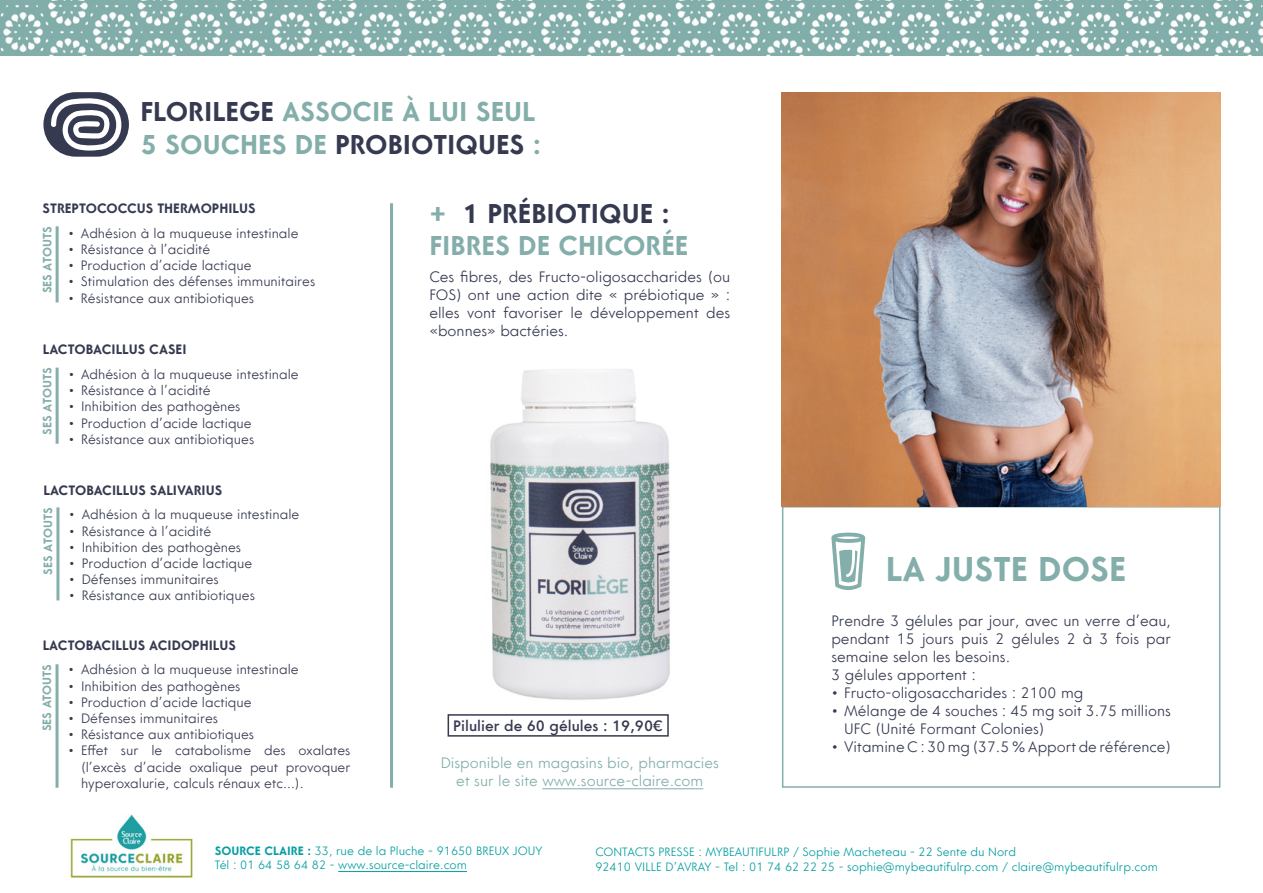
<style>
.page{position:relative;width:1263px;height:893px;background:#fff}
.page>*{position:absolute;margin:0;border:0;box-sizing:border-box;transform-origin:0 0}
.t1{font:700 34.05px "Core Sans G";color:#83aeaa}
.t2{font:700 27px/32.4px "Core Sans G";color:#83aeaa}
.t3{font:300 15px/18px "Core Sans G";color:#363a50}
.t4{font:300 15px/18px "Core Sans G";color:#83aeaa;text-align:center}
.t5{font:500 15px "Core Sans G";color:#363a50}
.t6{font:300 13.5px/16.2px "Core Sans G";color:#363a50;text-align:justify}
.t7{font:700 13.5px "Core Sans G";color:#363a50}
.t8{font:300 12px/14.4px "Core Sans G";color:#069ea1}
.t9{font:700 12px "Core Sans G";color:#83aeaa}
.s1{color:#363a50}
.s2{font-weight:700}
</style>
<div class="page">
<img style="left:0;top:0;width:1263px;height:55px">
<img style="left:490px;top:369px;width:180px;height:331px">
<hr style="left:56px;top:226px;width:3px;height:76px;background:#83aeaa">
<hr style="left:56px;top:368px;width:3px;height:76px;background:#83aeaa">
<hr style="left:56px;top:664px;width:3px;height:124px;background:#83aeaa">
<hr style="left:56px;top:507px;width:3px;height:93px;background:#83aeaa">
<hr style="left:390px;top:203px;width:3px;height:585px;background:#83aeaa">
<svg style="left:43px;top:92px;width:86px;height:65px"></svg>
<hr style="left:338px;top:871px;width:129px;height:1px;background:#069ea1">
<img style="left:70px;top:814px;width:123px;height:64px">
<div style="left:782px;top:506px;width:438px;height:282px;border:2px solid #83aeaa"></div>
<img style="left:782px;top:92px;width:438px;height:414px">
<svg style="left:831px;top:533px;width:34px;height:57px"></svg>
<hr style="left:542px;top:788px;width:161px;height:1px;background:#83aeaa">
<div style="left:448px;top:714px;width:221px;height:23px;border:2px solid #363a50"></div>
<h2 class="t2" style="left:140px;top:96px;width:402px"><span class="s1">FLORILEGE</span> ASSOCIE À LUI SEUL<br>5 SOUCHES DE <span class="s1">PROBIOTIQUES</span> :</h2>
<p class="t7" style="left:43px;top:200px;width:214px">STREPTOCOCCUS THERMOPHILUS</p>
<p class="t6" style="left:68px;top:225px;width:232px">• Adhésion à la muqueuse intestinale</p>
<p class="t6" style="left:68px;top:241px;width:144px">• Résistance à l’acidité</p>
<p class="t6" style="left:68px;top:258px;width:185px">• Production d’acide lactique</p>
<p class="t6" style="left:68px;top:274px;width:249px">• Stimulation des défenses immunitaires</p>
<p class="t6" style="left:68px;top:290px;width:187px">• Résistance aux antibiotiques</p>
<p class="t9" style="left:40px;top:293px;width:69px;rotate:-90deg">SES ATOUTS</p>
<p class="t7" style="left:43px;top:341px;width:145px">LACTOBACILLUS CASEI</p>
<p class="t6" style="left:68px;top:366px;width:232px">• Adhésion à la muqueuse intestinale</p>
<p class="t6" style="left:68px;top:383px;width:144px">• Résistance à l’acidité</p>
<p class="t6" style="left:68px;top:399px;width:174px">• Inhibition des pathogènes</p>
<p class="t6" style="left:68px;top:415px;width:185px">• Production d’acide lactique</p>
<p class="t6" style="left:68px;top:431px;width:187px">• Résistance aux antibiotiques</p>
<p class="t9" style="left:40px;top:435px;width:69px;rotate:-90deg">SES ATOUTS</p>
<p class="t7" style="left:43px;top:482px;width:180px">LACTOBACILLUS SALIVARIUS</p>
<p class="t6" style="left:69px;top:507px;width:232px">• Adhésion à la muqueuse intestinale</p>
<p class="t6" style="left:69px;top:523px;width:144px">• Résistance à l’acidité</p>
<p class="t6" style="left:69px;top:539px;width:174px">• Inhibition des pathogènes</p>
<p class="t6" style="left:69px;top:555px;width:185px">• Production d’acide lactique</p>
<p class="t6" style="left:69px;top:572px;width:151px">• Défenses immunitaires</p>
<p class="t6" style="left:69px;top:588px;width:187px">• Résistance aux antibiotiques</p>
<p class="t9" style="left:41px;top:574px;width:69px;rotate:-90deg">SES ATOUTS</p>
<p class="t7" style="left:43px;top:637px;width:195px">LACTOBACILLUS ACIDOPHILUS</p>
<p class="t6" style="left:68px;top:662px;width:232px">• Adhésion à la muqueuse intestinale</p>
<p class="t6" style="left:68px;top:678px;width:174px">• Inhibition des pathogènes</p>
<p class="t6" style="left:68px;top:694px;width:185px">• Production d’acide lactique</p>
<p class="t6" style="left:68px;top:710px;width:151px">• Défenses immunitaires</p>
<p class="t6" style="left:68px;top:727px;width:187px">• Résistance aux antibiotiques</p>
<p class="t6" style="left:81px;top:743px;width:271px;text-indent:-13px">• Effet sur le catabolisme des oxalates (l’excès d’acide oxalique peut provoquer hyperoxalurie, calculs rénaux etc…).</p>
<p class="t9" style="left:40px;top:731px;width:69px;rotate:-90deg">SES ATOUTS</p>
<h2 class="t2" style="left:429px;top:198px;width:261px">+ <span class="s1">1 PRÉBIOTIQUE :<br></span>FIBRES DE CHICORÉE</h2>
<p class="t3" style="left:429px;top:268px;width:302px;text-align:justify">Ces fibres, des Fructo-oligosaccharides (ou FOS) ont une action dite « prébiotique » : elles vont favoriser le développement des «bonnes» bactéries.</p>
<p class="t5" style="left:453px;top:716px;width:211px">Pilulier de 60 gélules : 19,90€</p>
<p class="t4" style="left:441px;top:754px;width:280px">Disponible en magasins bio, pharmacies et sur le site www.source-claire.com</p>
<h1 class="t1" style="left:886px;top:548px;width:242px">LA JUSTE DOSE</h1>
<p class="t3" style="left:831px;top:612px;width:341px">Prendre 3 gélules par jour, avec un verre d’eau, pendant 15 jours puis 2 gélules 2 à 3 fois par semaine selon les besoins.<br>3 gélules apportent :</p>
<p class="t3" style="left:831px;top:684px;width:253px">• Fructo-oligosaccharides : 2100 mg</p>
<p class="t3" style="left:844px;top:702px;width:328px;text-indent:-13px">• Mélange de 4 souches : 45 mg soit 3.75 millions<br>UFC (Unité Formant Colonies)</p>
<p class="t3" style="left:831px;top:738px;width:341px">• Vitamine C : 30 mg (37.5 % Apport de référence)</p>
<p class="t8" style="left:215px;top:844px;width:329px"><span class="s2">SOURCE CLAIRE :</span> 33, rue de la Pluche - 91650 BREUX JOUY<br>Tél : 01 64 58 64 82 - www.source-claire.com</p>
<p class="t8" style="left:595px;top:845px;width:564px">CONTACTS PRESSE : MYBEAUTIFULRP / Sophie Macheteau - 22 Sente du Nord<br>92410 VILLE D’AVRAY - Tel : 01 74 62 22 25 - sophie@mybeautifulrp.com / claire@mybeautifulrp.com</p>
</div>
